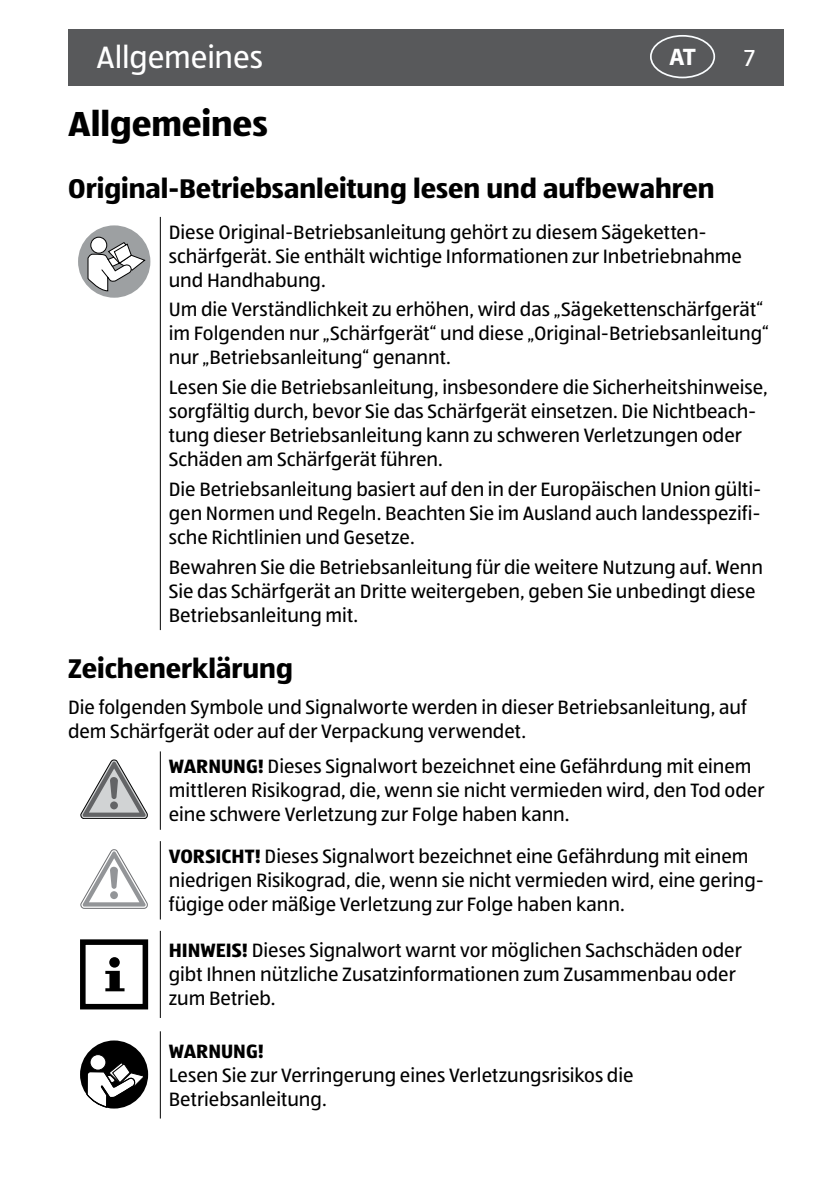
<style>
.page{position:relative;width:840px;height:1191px;background:#fff}
.page>*{position:absolute;margin:0;border:0;box-sizing:border-box;transform-origin:0 0}
.t1{font:700 36px "ALDISUEDOT";color:#000}
.t2{font:32px "ALDISUEDOT";letter-spacing:-.005em;color:#fff}
.t3{font:700 28px "ALDISUEDOT";color:#000}
.t4{font:700 24px "Myriad Pro";color:#fff}
.t5{font:24px "ALDISUEDOT";color:#fff}
.t6{font:20px/24px "ALDISUEDOT";color:#000}
.t7{font:700 20px "ALDISUEDOT";color:#000}
.s1{font-weight:700}
</style>
<div class="page">
<div style="left:68px;top:29px;width:714px;height:56px;background:#58595b"></div>
<div style="left:649px;top:35px;width:65px;height:43px;border:2px solid #fafdff;border-radius:50%"></div>
<hr style="left:160px;top:217px;width:1px;height:413px;background:#000">
<div style="left:78px;top:225px;width:72px;height:73px;background:#9da0a2;border-radius:50%"></div>
<svg style="left:91px;top:237px;width:16px;height:16px"></svg>
<div style="left:90px;top:237px;width:17px;height:16px;border:1px solid #000;border-radius:50%"></div>
<svg style="left:87px;top:241px;width:59px;height:51px"></svg>
<hr style="left:160px;top:751px;width:1px;height:78px;background:#000">
<hr style="left:160px;top:841px;width:1px;height:78px;background:#000">
<hr style="left:160px;top:931px;width:1px;height:87px;background:#000">
<hr style="left:160px;top:1031px;width:1px;height:87px;background:#000">
<svg style="left:81px;top:760px;width:66px;height:58px"></svg>
<svg style="left:81px;top:849px;width:66px;height:59px"></svg>
<div style="left:80px;top:939px;width:68px;height:70px;border:6px solid #000"></div>
<div style="left:109px;top:957px;width:11px;height:10px;background:#000;border-radius:50%"></div>
<svg style="left:105px;top:970px;width:19px;height:21px"></svg>
<div style="left:80px;top:1040px;width:68px;height:68px;background:#000;border-radius:50%"></div>
<div style="left:90px;top:1054px;width:16px;height:16px;background:#fff;border-radius:50%"></div>
<div style="left:90px;top:1054px;width:16px;height:16px;border:1px solid #000;border-radius:50%"></div>
<svg style="left:86px;top:1062px;width:59px;height:46px"></svg>
<h2 class="t2" style="left:96px;top:36px;width:168px">Allgemeines</h2>
<p class="t4" style="left:668px;top:41px;width:28px">AT</p>
<p class="t5" style="left:744px;top:43px;width:12px">7</p>
<h1 class="t1" style="left:68px;top:99px;width:201px">Allgemeines</h1>
<h3 class="t3" style="left:68px;top:169px;width:647px">Original-Betriebsanleitung lesen und aufbewahren</h3>
<p class="t6" style="left:169px;top:219px;width:574px">Diese Original-Betriebsanleitung gehört zu diesem Sägeketten&shy;schärfgerät. Sie enthält wichtige Informationen zur Inbetriebnahme und Handhabung.</p>
<p class="t6" style="left:169px;top:297px;width:601px">Um die Verständlichkeit zu erhöhen, wird das „Sägekettenschärfgerät“ im Folgenden nur „Schärfgerät“ und diese „Original-Betriebsanleitung“ nur „Betriebsanleitung“ genannt.</p>
<p class="t6" style="left:169px;top:375px;width:600px">Lesen Sie die Betriebsanleitung, insbesondere die Sicherheitshinweise, sorgfältig durch, bevor Sie das Schärfgerät einsetzen. Die Nichtbeach&shy;tung dieser Betriebsanleitung kann zu schweren Verletzungen oder Schäden am Schärfgerät führen.</p>
<p class="t6" style="left:169px;top:476px;width:593px;text-align:justify">Die Betriebsanleitung basiert auf den in der Europäischen Union gülti&shy;gen Normen und Regeln. Beachten Sie im Ausland auch landesspezifi&shy;sche Richtlinien und Gesetze.</p>
<p class="t6" style="left:169px;top:554px;width:595px">Bewahren Sie die Betriebsanleitung für die weitere Nutzung auf. Wenn<br>Sie das Schärfgerät an Dritte weitergeben, geben Sie unbedingt diese<br>Betriebsanleitung mit.</p>
<h3 class="t3" style="left:68px;top:650px;width:226px">Zeichenerklärung</h3>
<p class="t6" style="left:68px;top:694px;width:680px">Die folgenden Symbole und Signalworte werden in dieser Betriebsanleitung, auf dem Schärfgerät oder auf der Verpackung verwendet.</p>
<p class="t6" style="left:169px;top:754px;width:596px"><span class="s1">WARNUNG!</span> Dieses Signalwort bezeichnet eine Gefährdung mit einem mittleren Risikograd, die, wenn sie nicht vermieden wird, den Tod oder eine schwere Verletzung zur Folge haben kann.</p>
<p class="t6" style="left:169px;top:843px;width:596px"><span class="s1">VORSICHT!</span> Dieses Signalwort bezeichnet eine Gefährdung mit einem niedrigen Risikograd, die, wenn sie nicht vermieden wird, eine gering&shy;fügige oder mäßige Verletzung zur Folge haben kann.</p>
<p class="t6" style="left:169px;top:937px;width:574px"><span class="s1">HINWEIS!</span> Dieses Signalwort warnt vor möglichen Sachschäden oder gibt Ihnen nützliche Zusatzinformationen zum Zusammenbau oder zum Betrieb.</p>
<p class="t7" style="left:169px;top:1037px;width:97px">WARNUNG!</p>
<p class="t6" style="left:169px;top:1062px;width:466px">Lesen Sie zur Verringerung eines Verletzungsrisikos die<br>Betriebsanleitung.</p>
</div>
